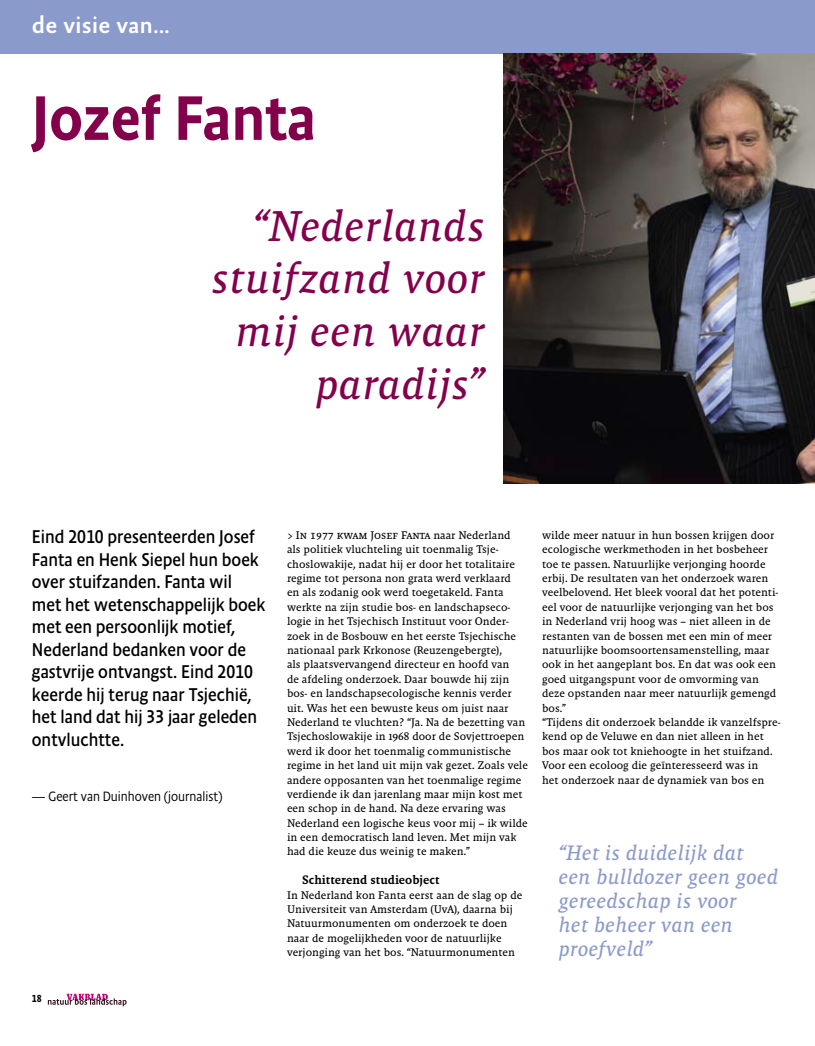
<style>
.page{position:relative;width:815px;height:1046px;background:#fff}
.page>*{position:absolute;margin:0;border:0;box-sizing:border-box;transform-origin:0 0}
.t1{font:500 63.75px "Absara Sans LF Head";color:#83004b}
.t2{font:italic 43.75px/52.5px "Malaga Reg";color:#83004b;text-align:right}
.t3{font:500 25px "Absara Sans TF";color:#fff}
.t4{font:italic 21.25px/23.8px "Malaga Reg";color:#8a9acb}
.t5{font:18.75px/22.5px "Absara Sans TF Head";color:#000}
.t6{font:300 13.75px "Absara Sans TF Head";color:#000}
.t7{font:12.5px "Malaga Med";color:#000}
.t8{font:11.25px/14.4px "Malaga Reg";color:#000}
.t9{font:11.25px "Malaga SC Reg";color:#000}
.t10{font:500 10.38px "Absara Sans TF Head";color:#000}
.s1{font-family:"Malaga Reg"}
</style>
<div class="page">
<svg style="left:48px;top:993px;width:79px;height:13px"></svg>
<div style="left:0;top:0;width:815px;height:53px;background:#8a9acb"></div>
<img style="left:503px;top:53px;width:312px;height:430px">
<h3 class="t3" style="left:32px;top:11px;width:139px">de visie van...</h3>
<h1 class="t1" style="left:32px;top:80px;width:286px">Jozef Fanta</h1>
<h2 class="t2" style="left:211px;top:200px;width:275px">“Nederlands stuifzand voor mij een waar paradijs”</h2>
<p class="t5" style="left:32px;top:525px;width:235px">Eind 2010 presenteerden Josef<br>Fanta en Henk Siepel hun boek over stuifzanden. Fanta wil met het wetenschappelijk boek met een persoonlijk motief,<br>Nederland bedanken voor de gastvrije ontvangst. Eind 2010 keerde hij terug naar Tsjechië, het land dat hij 33 jaar geleden ontvluchtte.</p>
<p class="t6" style="left:32px;top:787px;width:192px">— Geert van Duinhoven (journalist)</p>
<p class="t10" style="left:32px;top:991px;width:11px">18</p>
<p class="t9" style="left:287px;top:529px;width:225px"><span class="s1">&gt;</span> In 1977 kwam Josef Fanta <span class="s1">naar Nederland</span></p>
<p class="t8" style="left:287px;top:542px;width:242px">als politiek vluchteling uit toenmalig Tsje&shy;choslowakije, nadat hij er door het totalitaire regime tot persona non grata werd verklaard<br>en als zodanig ook werd toegetakeld. Fanta werkte na zijn studie bos- en landschapseco&shy;logie in het Tsjechisch Instituut voor Onder&shy;zoek in de Bosbouw en het eerste Tsjechische nationaal park Krkonose (Reuzengebergte),<br>als plaatsvervangend directeur en hoofd van<br>de afdeling onderzoek. Daar bouwde hij zijn bos- en landschapsecologische kennis verder uit. Was het een bewuste keus om juist naar Nederland te vluchten? “Ja. Na de bezetting van Tsjechoslowakije in 1968 door de Sovjettroepen werd ik door het toenmalig communistische regime in het land uit mijn vak gezet. Zoals vele andere opposanten van het toenmalige regime verdiende ik dan jarenlang maar mijn kost met een schop in de hand. Na deze ervaring was Nederland een logische keus voor mij – ik wilde in een democratisch land leven. Met mijn vak had die keuze dus weinig te maken.”</p>
<p class="t7" style="left:302px;top:872px;width:139px">Schitterend studieobject</p>
<p class="t8" style="left:287px;top:887px;width:237px">In Nederland kon Fanta eerst aan de slag op de Universiteit van Amsterdam (UvA), daarna bij Natuurmonumenten om onderzoek te doen naar de mogelijkheden voor de natuurlijke verjonging van het bos. “Natuurmonumenten</p>
<p class="t8" style="left:542px;top:528px;width:240px">wilde meer natuur in hun bossen krijgen door ecologische werkmethoden in het bosbeheer toe te passen. Natuurlijke verjonging hoorde erbij. De resultaten van het onderzoek waren veelbelovend. Het bleek vooral dat het potenti&shy;eel voor de natuurlijke verjonging van het bos in Nederland vrij hoog was – niet alleen in de restanten van de bossen met een min of meer natuurlijke boomsoortensamenstelling, maar ook in het aangeplant bos. En dat was ook een goed uitgangspunt voor de omvorming van deze opstanden naar meer natuurlijk gemengd bos.”<br>“Tijdens dit onderzoek belandde ik vanzelfspre&shy;kend op de Veluwe en dan niet alleen in het bos maar ook tot kniehoogte in het stuifzand.<br>Voor een ecoloog die geïnteresseerd was in<br>het onderzoek naar de dynamiek van bos en</p>
<h3 class="t4" style="left:558px;top:841px;width:221px">“Het is duidelijk dat een bulldozer geen goed gereedschap is voor<br>het beheer van een proefveld”</h3>
</div>
